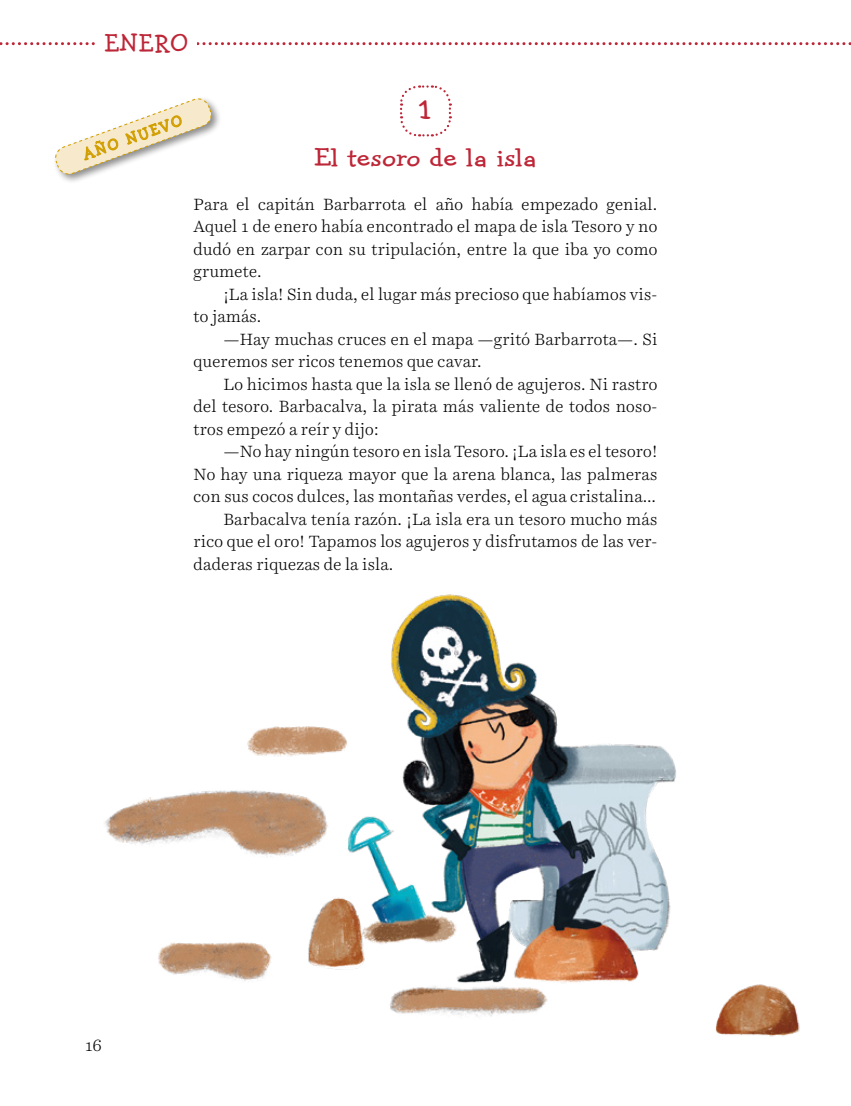
<style>
.page{position:relative;width:851px;height:1106px;background:#fff}
.page>*{position:absolute;margin:0;border:0;box-sizing:border-box;transform-origin:0 0}
._1_1_NUMERO_CUENTO{font:30px "Hank BT";color:#bd2637;scale:1.16 1}
._1_2_TITULO_CUENTO{font:27px "Hank BT";letter-spacing:.01em;color:#bd2637;scale:1.16 1}
._1_2_TITULO_CUENTO-2{font:27px "Hank BT";letter-spacing:.01em;color:#bd2637}
._2_2_captTexto{font:300 16.5px/22.5px "Harriet Text";letter-spacing:.01em;color:#000;text-align:justify}
._2_1_captEntra{font:300 16.5px/22.5px "Harriet Text";letter-spacing:.01em;color:#000;text-align:justify}
._3_1_diaEspecial{font:16.5px "Hank BT";color:#d19f00}
</style>
<div class="page">
<img style="left:105px;top:594px;width:695px;height:443px">
<svg style="left:0;top:42px;width:851px;height:3px"></svg>
<div style="left:96px;top:28px;width:101px;height:29px;background:#fff"></div>
<svg style="left:400px;top:85px;width:52px;height:52px"></svg>
<div style="left:52px;top:96px;width:170px;height:89px;background:#000;opacity:.45"></div>
<svg style="left:52px;top:96px;width:162px;height:81px"></svg>
<h2 class="_1_2_TITULO_CUENTO-2" style="left:104px;top:27px;width:85px">ENERO</h2>
<p class="_3_1_diaEspecial" style="left:80px;top:146px;width:106px;rotate:-20deg">AÑO NUEVO</p>
<p class="_1_1_NUMERO_CUENTO" style="left:418px;top:91px;width:13px">1</p>
<p class="_1_2_TITULO_CUENTO" style="left:314px;top:141px;width:193px">El tesoro de la isla</p>
<p class="_2_1_captEntra" style="left:193px;top:193px;width:465px">Para el capitán Barbarrota el año había empezado genial.<br>Aquel 1 de enero había encontrado el mapa de isla Tesoro y no dudó en zarpar con su tripulación, entre la que iba yo como grumete.</p>
<p class="_2_2_captTexto" style="left:193px;top:283px;width:465px;text-indent:30px">¡La isla! Sin duda, el lugar más precioso que habíamos vis&shy;to jamás.</p>
<p class="_2_2_captTexto" style="left:193px;top:328px;width:465px;text-indent:30px">—Hay muchas cruces en el mapa —gritó Barbarrota—. Si queremos ser ricos tenemos que cavar.</p>
<p class="_2_2_captTexto" style="left:193px;top:373px;width:465px;text-indent:30px">Lo hicimos hasta que la isla se llenó de agujeros. Ni rastro del tesoro. Barbacalva, la pirata más valiente de todos noso&shy;tros empezó a reír y dijo:</p>
<p class="_2_2_captTexto" style="left:193px;top:440px;width:465px;text-indent:30px">—No hay ningún tesoro en isla Tesoro. ¡La isla es el tesoro!<br>No hay una riqueza mayor que la arena blanca, las palmeras con sus cocos dulces, las montañas verdes, el agua cristalina...</p>
<p class="_2_2_captTexto" style="left:193px;top:508px;width:465px;text-indent:30px">Barbacalva tenía razón. ¡La isla era un tesoro mucho más rico que el oro! Tapamos los agujeros y disfrutamos de las ver&shy;daderas riquezas de la isla.</p>
<p class="_2_1_captEntra" style="left:85px;top:1034px;width:18px">16</p>
</div>
